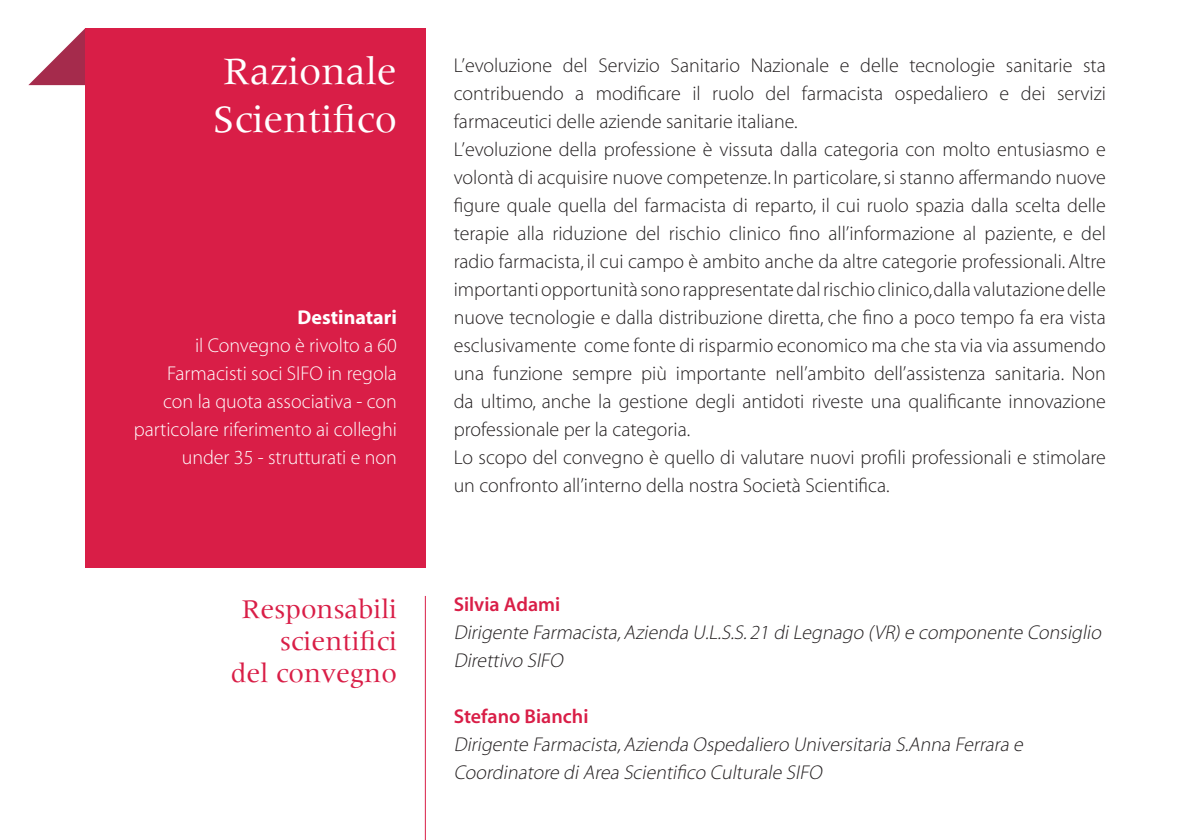
<style>
.page{position:relative;width:1191px;height:840px;background:#fff}
.page>*{position:absolute;margin:0;border:0;box-sizing:border-box;transform-origin:0 0}
.t1{font:40px/48px "Meridien";color:#fff}
.t2{font:28px/32px "Meridien";color:#d91e47;text-align:right}
.t3{font:20px/28px "Myriad MM 215 600";color:#231f20}
.t4{font:italic 20px/28px "Myriad MM 215 600";color:#231f20}
.t5{font:20px/28px "Myriad MM 215 600";color:#fff;text-align:right}
.t6{font:20px "Myriad MM 565 600";color:#d91e47}
.t7{font:20px "Myriad MM 700 600";color:#fff}
</style>
<div class="page">
<svg style="left:28px;top:28px;width:57px;height:57px"></svg>
<div style="left:85px;top:28px;width:340px;height:539px;background:#d91e47"></div>
<hr style="left:425px;top:595px;width:1px;height:244px;background:#d91e47">
<h1 class="t1" style="left:212px;top:47px;width:186px">Razionale<br>Scientifico</h1>
<p class="t7" style="left:298px;top:308px;width:101px">Destinatari</p>
<p class="t5" style="left:134px;top:332px;width:265px">il Convegno è rivolto a 60<br>Farmacisti soci SIFO in regola con la quota associativa - con particolare riferimento ai colleghi under 35 - strutturati e non</p>
<p class="t3" style="left:454px;top:52px;width:654px">L’evoluzione del Servizio Sanitario Nazionale e delle tecnologie sanitarie sta contribuendo a modificare il ruolo del farmacista ospedaliero e dei servizi farmaceutici delle aziende sanitarie italiane.<br>L’evoluzione della professione è vissuta dalla categoria con molto entusiasmo e volontà di acquisire nuove competenze. In particolare,si stanno affermando nuove figure quale quella del farmacista di reparto, il cui ruolo spazia dalla scelta delle terapie alla riduzione del rischio clinico fino all’informazione al paziente, e del radio farmacista, il cui campo è ambito anche da altre categorie professionali. Altre importanti opportunità sono rappresentate dal rischio clinico,dalla valutazione delle nuove tecnologie e dalla distribuzione diretta, che fino a poco tempo fa era vista esclusivamente come fonte di risparmio economico ma che sta via via assumendo una funzione sempre più importante nell’ambito dell’assistenza sanitaria. Non da ultimo, anche la gestione degli antidoti riveste una qualificante innovazione professionale per la categoria.<br>Lo scopo del convegno è quello di valutare nuovi profili professionali e stimolare un confronto all’interno della nostra Società Scientifica.</p>
<h2 class="t2" style="left:231px;top:592px;width:167px">Responsabili scientifici<br>del convegno</h2>
<p class="t6" style="left:454px;top:594px;width:108px">Silvia Adami</p>
<p class="t4" style="left:454px;top:619px;width:652px">Dirigente Farmacista,Azienda U.L.S.S.21 diLegnago (VR)e componente Consiglio<br>Direttivo SIFO</p>
<p class="t6" style="left:454px;top:706px;width:136px">Stefano Bianchi</p>
<p class="t4" style="left:454px;top:731px;width:574px">Dirigente Farmacista,Azienda Ospedaliero Universitaria S.Anna Ferrara e<br>Coordinatore diArea Scientifico Culturale SIFO</p>
</div>
